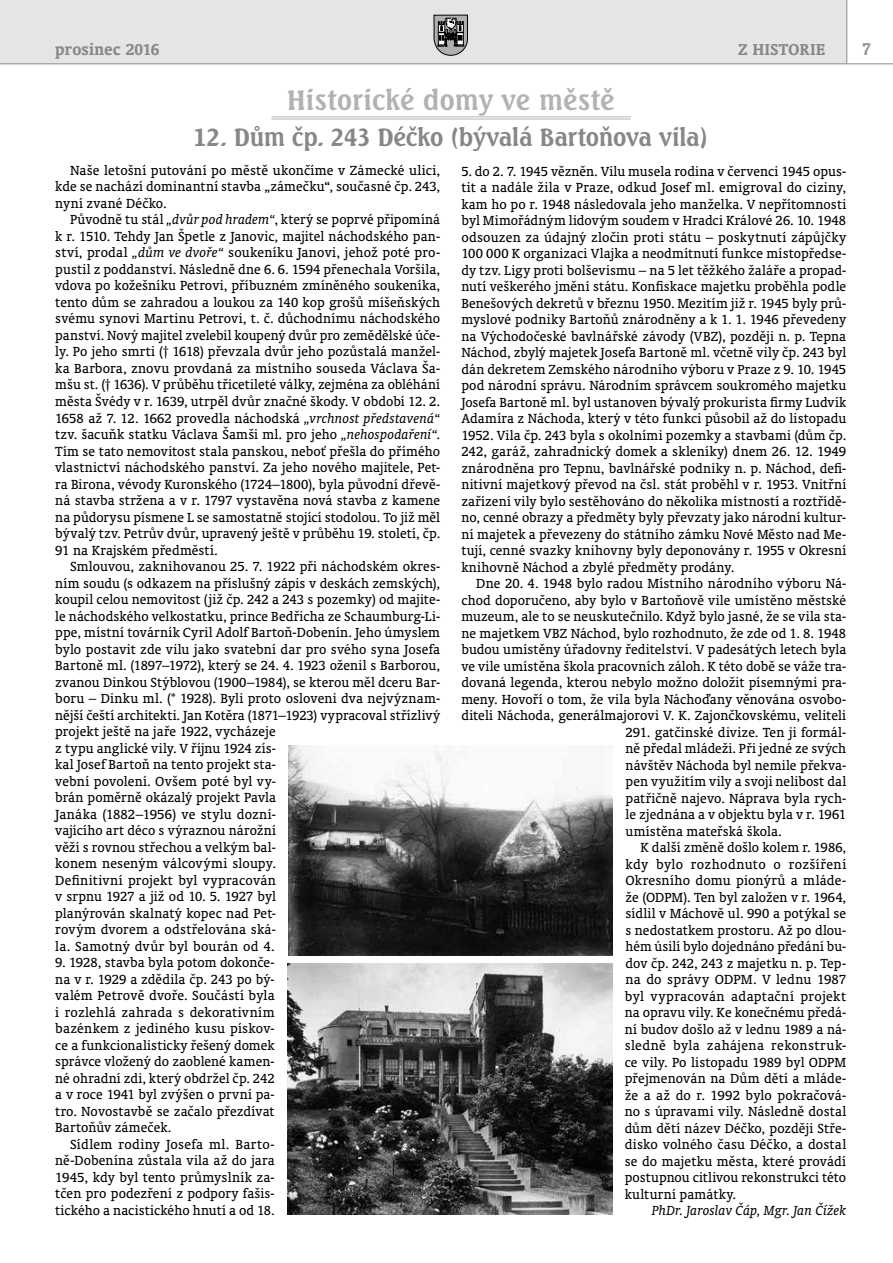
<style>
.page{position:relative;width:893px;height:1263px;background:#fff}
.page>*{position:absolute;margin:0;border:0;box-sizing:border-box;transform-origin:0 0}
.t1{font:700 27px "Seagull AT";color:#b3b2b2}
.t2{font:700 24px "Seagull AT";letter-spacing:-.02em;color:#878787}
.t3{font:700 19.5px "Oranda AT";color:#929292;scale:.9 1}
.t4{font:700 18px "Oranda AT";letter-spacing:.02em;color:#878787}
.t5{font:15px/16.5px "Oranda AT";letter-spacing:.005em;color:#000;text-align:justify}
.t6{font:15px "Oranda AT";letter-spacing:.025em;color:#000}
.t7{font:italic 15px "Oranda AT";color:#000}
.s1{font-style:italic}
</style>
<div class="page">
<div style="left:0;top:0;width:847px;height:64px;background:#e5e5e5"></div>
<hr style="left:0;top:63px;width:893px;height:1px;background:#9d9d9c">
<svg style="left:434px;top:15px;width:34px;height:40px"></svg>
<hr style="left:846px;top:0;width:1px;height:64px;background:#9d9d9c">
<hr style="left:271px;top:116px;width:360px;height:1px;background:#bcbcbc">
<hr style="left:271px;top:118px;width:360px;height:2px;background:#bcbcbc">
<img style="left:287px;top:963px;width:325px;height:251px">
<img style="left:289px;top:746px;width:324px;height:210px">
<p class="t4" style="left:55px;top:38px;width:106px">prosinec 2016</p>
<p class="t4" style="left:738px;top:39px;width:88px">Z HISTORIE</p>
<h3 class="t3" style="left:862px;top:38px;width:11px">7</h3>
<h1 class="t1" style="left:287px;top:82px;width:329px">Historické domy ve městě</h1>
<h2 class="t2" style="left:193px;top:122px;width:517px">12. Dům čp. 243 Déčko (bývalá Bartoňova vila)</h2>
<p class="t5" style="left:55px;top:162px;width:386px;text-indent:15px">Naše letošní putování po městě ukončíme v Zámecké ulici, kde se nachází dominantní stavba „zámečku“, současné čp. 243, nyní zvané Déčko.</p>
<p class="t5" style="left:55px;top:211px;width:386px;text-indent:15px">Původně tu stál <span class="s1">„dvůr pod hradem“</span>, který se poprvé připomíná k r. 1510. Tehdy Jan Špetle z Janovic, majitel náchodského pan&shy;ství, prodal <span class="s1">„dům ve dvoře“</span> soukeníku Janovi, jehož poté pro&shy;pustil z poddanství. Následně dne 6. 6. 1594 přenechala Voršila, vdova po kožešníku Petrovi, příbuzném zmíněného soukeníka, tento dům se zahradou a loukou za 140 kop grošů míšeňských svému synovi Martinu Petrovi, t. č. důchodnímu náchodského panství. Nový majitel zvelebil koupený dvůr pro zemědělské úče&shy;ly. Po jeho smrti († 1618) převzala dvůr jeho pozůstalá manžel&shy;ka Barbora, znovu provdaná za místního souseda Václava Ša&shy;mšu st. († 1636). V průběhu třicetileté války, zejména za obléhání města Švédy v r. 1639, utrpěl dvůr značné škody. V období 12. 2.<br>1658 až 7. 12. 1662 provedla náchodská <span class="s1">„vrchnost představená“ </span>tzv. šacuňk statku Václava Šamši ml. pro jeho <span class="s1">„nehospodaření“</span>.<br>Tím se tato nemovitost stala panskou, neboť přešla do přímého vlastnictví náchodského panství. Za jeho nového majitele, Pet&shy;ra Birona, vévody Kuronského (1724–1800), byla původní dřevě&shy;ná stavba stržena a v r. 1797 vystavěna nová stavba z kamene na půdorysu písmene L se samostatně stojící stodolou. To již měl bývalý tzv. Petrův dvůr, upravený ještě v průběhu 19. století, čp.<br>91 na Krajském předměstí.</p>
<p class="t5" style="left:55px;top:558px;width:386px;text-align:left;text-indent:15px">Smlouvou, zaknihovanou 25. 7. 1922 při náchodském okres&shy;ním soudu (s odkazem na příslušný zápis v deskách zemských), koupil celou nemovitost (již čp. 242 a 243 s pozemky) od majite&shy;le náchodského velkostatku, prince Bedřicha ze Schaumburg-Li&shy;ppe, místní továrník Cyril Adolf Bartoň-Dobenín. Jeho úmyslem bylo postavit zde vilu jako svatební dar pro svého syna Josefa Bartoně ml. (1897–1972), který se 24. 4. 1923 oženil s Barborou, zvanou Dinkou Stýblovou (1900–1984), se kterou měl dceru Bar&shy;boru – Dinku ml. (* 1928). Byli proto osloveni dva nejvýznam&shy;nější čeští architekti. Jan Kotěra (1871–1923) vypracoval střízlivý projekt ještě na jaře 1922, vycházeje<br>z typu anglické vily. V říjnu 1924 zís-<br>kal Josef Bartoň na tento projekt sta-<br>vební povolení. Ovšem poté byl vy-<br>brán poměrně okázalý projekt Pavla<br>Janáka (1882–1956) ve stylu dozní-<br>vajícího art déco s výraznou nárožní<br>věží s rovnou střechou a velkým bal-<br>konem neseným válcovými sloupy.<br>Definitivní projekt byl vypracován<br>v srpnu 1927 a již od 10. 5. 1927 byl<br>planýrován skalnatý kopec nad Pet-<br>rovým dvorem a odstřelována ská-<br>la. Samotný dvůr byl bourán od 4.</p>
<p class="t5" style="left:55px;top:954px;width:221px">9. 1928, stavba byla potom dokonče&shy;na v r. 1929 a zdědila čp. 243 po bý&shy;valém Petrově dvoře. Součástí byla i rozlehlá zahrada s dekorativním bazénkem z jediného kusu pískov&shy;ce a funkcionalisticky řešený domek správce vložený do zaoblené kamen&shy;né ohradní zdi, který obdržel čp. 242 a v roce 1941 byl zvýšen o první pa&shy;tro. Novostavbě se začalo přezdívat Bartoňův zámeček.</p>
<p class="t5" style="left:55px;top:1135px;width:221px;text-indent:15px">Sídlem rodiny Josefa ml. Barto&shy;ně-Dobenína zůstala vila až do jara 1945, kdy byl tento průmyslník za&shy;tčen pro podezření z podpory fašis&shy;tického a nacistického hnutí a od 18.</p>
<p class="t5" style="left:461px;top:162px;width:386px">5. do 2. 7. 1945 vězněn. Vilu musela rodina v červenci 1945 opus&shy;tit a nadále žila v Praze, odkud Josef ml. emigroval do ciziny, kam ho po r. 1948 následovala jeho manželka. V nepřítomnosti byl Mimořádným lidovým soudem v Hradci Králové 26. 10. 1948 odsouzen za údajný zločin proti státu – poskytnutí zápůjčky 100 000 K organizaci Vlajka a neodmítnutí funkce místopředse&shy;dy tzv. Ligy proti bolševismu – na 5 let těžkého žaláře a propad&shy;nutí veškerého jmění státu. Konfiskace majetku proběhla podle Benešových dekretů v březnu 1950. Mezitím již r. 1945 byly prů&shy;myslové podniky Bartoňů znárodněny a k 1. 1. 1946 převedeny na Východočeské bavlnářské závody (VBZ), později n. p. Tepna Náchod, zbylý majetek Josefa Bartoně ml. včetně vily čp. 243 byl dán dekretem Zemského národního výboru v Praze z 9. 10. 1945 pod národní správu. Národním správcem soukromého majetku Josefa Bartoně ml. byl ustanoven bývalý prokurista firmy Ludvík Adamíra z Náchoda, který v této funkci působil až do listopadu 1952. Vila čp. 243 byla s okolními pozemky a stavbami (dům čp.<br>242, garáž, zahradnický domek a skleníky) dnem 26. 12. 1949 znárodněna pro Tepnu, bavlnářské podniky n. p. Náchod, defi&shy;nitivní majetkový převod na čsl. stát proběhl v r. 1953. Vnitřní zařízení vily bylo sestěhováno do několika místností a roztřídě&shy;no, cenné obrazy a předměty byly převzaty jako národní kultur&shy;ní majetek a převezeny do státního zámku Nové Město nad Me&shy;tují, cenné svazky knihovny byly deponovány r. 1955 v Okresní knihovně Náchod a zbylé předměty prodány.</p>
<p class="t5" style="left:476px;top:575px;width:371px">Dne 20. 4. 1948 bylo radou Místního národního výboru Ná-</p>
<p class="t5" style="left:461px;top:591px;width:386px">chod doporučeno, aby bylo v Bartoňově vile umístěno městské</p>
<p class="t5" style="left:461px;top:608px;width:386px">muzeum, ale to se neuskutečnilo. Když bylo jasné, že se vila sta-</p>
<p class="t5" style="left:461px;top:624px;width:386px">ne majetkem VBZ Náchod, bylo rozhodnuto, že zde od 1. 8. 1948</p>
<p class="t5" style="left:461px;top:641px;width:386px">budou umístěny úřadovny ředitelství. V padesátých letech byla</p>
<p class="t5" style="left:461px;top:657px;width:386px">ve vile umístěna škola pracovních záloh. K této době se váže tra-</p>
<p class="t5" style="left:461px;top:674px;width:386px">dovaná legenda, kterou nebylo možno doložit písemnými pra-</p>
<p class="t5" style="left:461px;top:690px;width:386px">meny. Hovoří o tom, že vila byla Náchoďany věnována osvobo-</p>
<p class="t5" style="left:461px;top:707px;width:386px">diteli Náchoda, generálmajorovi V. K. Zajončkovskému, veliteli</p>
<p class="t5" style="left:626px;top:723px;width:222px">291. gatčinské divize. Ten ji formál-</p>
<p class="t5" style="left:626px;top:740px;width:222px">ně předal mládeži. Při jedné ze svých</p>
<p class="t5" style="left:626px;top:756px;width:222px">návštěv Náchoda byl nemile překva-</p>
<p class="t5" style="left:626px;top:773px;width:222px">pen využitím vily a svoji nelibost dal</p>
<p class="t5" style="left:626px;top:789px;width:222px">patřičně najevo. Náprava byla rych-</p>
<p class="t5" style="left:626px;top:806px;width:222px">le zjednána a v objektu byla v r. 1961</p>
<p class="t5" style="left:626px;top:822px;width:158px">umístěna mateřská škola.</p>
<p class="t5" style="left:640px;top:839px;width:207px">K další změně došlo kolem r. 1986,</p>
<p class="t6" style="left:626px;top:855px;width:222px">kdy bylo rozhodnuto o rozšíření</p>
<p class="t5" style="left:626px;top:872px;width:222px">Okresního domu pionýrů a mláde-</p>
<p class="t5" style="left:626px;top:888px;width:222px">že (ODPM). Ten byl založen v r. 1964,</p>
<p class="t5" style="left:626px;top:905px;width:222px">sídlil v Máchově ul. 990 a potýkal se</p>
<p class="t5" style="left:626px;top:921px;width:222px">s nedostatkem prostoru. Až po dlou-</p>
<p class="t5" style="left:626px;top:938px;width:222px">hém úsilí bylo dojednáno předání bu-</p>
<p class="t5" style="left:626px;top:954px;width:222px">dov čp. 242, 243 z majetku n. p. Tep-</p>
<p class="t5" style="left:626px;top:971px;width:222px">na do správy ODPM. V lednu 1987</p>
<p class="t5" style="left:625px;top:987px;width:223px">byl vypracován adaptační projekt</p>
<p class="t5" style="left:625px;top:1004px;width:223px">na opravu vily. Ke konečnému předá-</p>
<p class="t5" style="left:625px;top:1020px;width:223px">ní budov došlo až v lednu 1989 a ná-</p>
<p class="t6" style="left:625px;top:1037px;width:223px">sledně byla zahájena rekonstruk-</p>
<p class="t5" style="left:625px;top:1053px;width:223px">ce vily. Po listopadu 1989 byl ODPM</p>
<p class="t5" style="left:625px;top:1070px;width:223px">přejmenován na Dům dětí a mláde-</p>
<p class="t5" style="left:625px;top:1086px;width:223px">že a až do r. 1992 bylo pokračová-</p>
<p class="t5" style="left:625px;top:1103px;width:223px">no s úpravami vily. Následně dostal</p>
<p class="t5" style="left:625px;top:1119px;width:223px">dům dětí název Déčko, později Stře-</p>
<p class="t5" style="left:625px;top:1136px;width:223px">disko volného času Déčko, a dostal</p>
<p class="t5" style="left:625px;top:1152px;width:223px">se do majetku města, které provádí</p>
<p class="t5" style="left:625px;top:1169px;width:223px">postupnou citlivou rekonstrukci této</p>
<p class="t6" style="left:625px;top:1185px;width:113px">kulturní památky.</p>
<p class="t7" style="left:652px;top:1202px;width:196px">PhDr. Jaroslav Čáp, Mgr. Jan Čížek</p>
</div>
